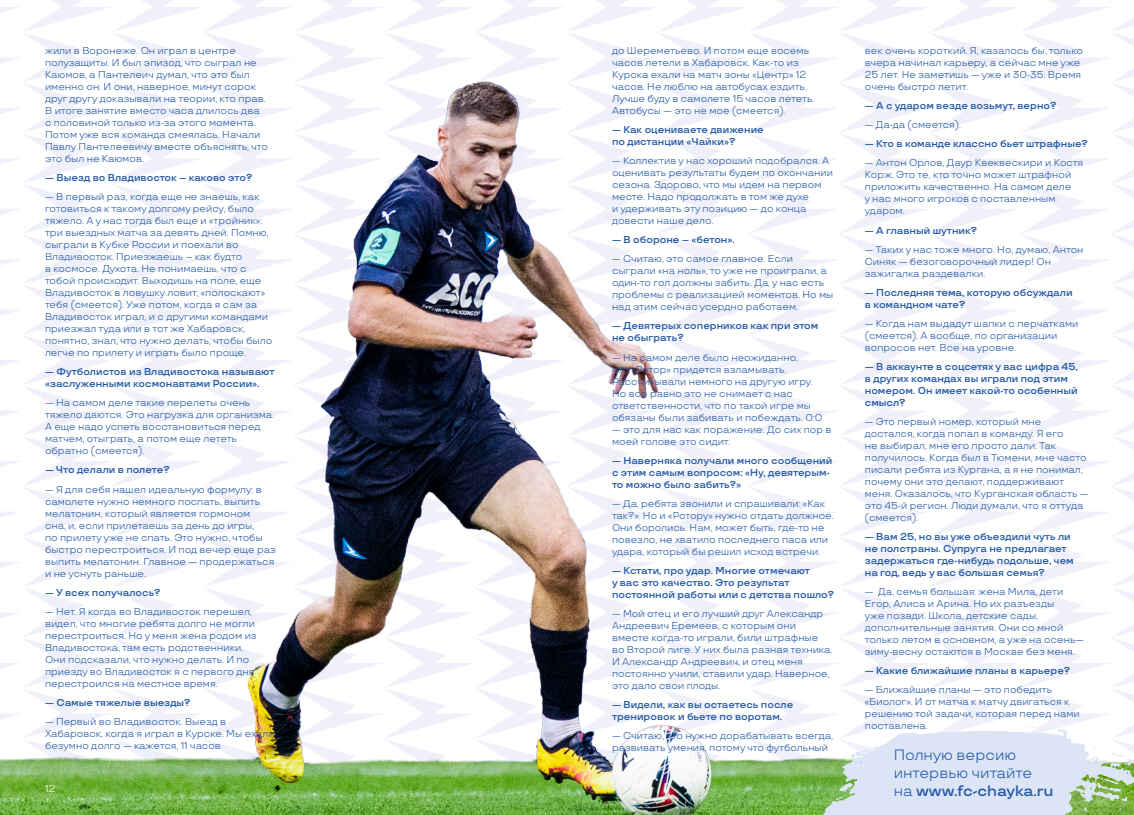
<style>
.page{position:relative;width:1134px;height:815px;background:#fff}
.page>*{position:absolute;margin:0;border:0;box-sizing:border-box;transform-origin:0 0}
.t1{font:15px/18px "TT Travels";color:#265aa6}
.t2{font:10px/12px "TT Travels";color:#265aa6}
.t3{font:600 10px/12px "TT Travels";color:#265aa6}
.t4{font:10px "TT Travels";color:#fff}
.s1{font-weight:600}
</style>
<div class="page">
<img style="left:0;top:29px;width:1134px;height:786px">
<svg style="left:787px;top:725px;width:347px;height:90px"></svg>
<p class="t2" style="left:45px;top:45px;width:225px">жили в Воронеже. Он играл в центре полузащиты. И был эпизод, что сыграл не Каюмов, а Пантелеич думал, что это был именно он. И они, наверное, минут сорок друг другу доказывали на теории, кто прав.<br>В итоге занятие вместо часа длилось два с половиной только из-за этого момента.<br>Потом уже вся команда смеялась. Начали Павлу Пантелеевичу вместе объяснять, что это был не Каюмов.</p>
<p class="t3" style="left:45px;top:172px;width:209px">— Выезд во Владивосток – каково это?</p>
<p class="t2" style="left:45px;top:191px;width:229px">— В первый раз, когда еще не знаешь, как готовиться к такому долгому рейсу, было тяжело. А у нас тогда был еще и «тройник»: три выездных матча за девять дней. Помню, сыграли в Кубке России и поехали во Владивосток. Приезжаешь – как будто<br>в космосе. Духота. Не понимаешь, что с тобой происходит. Выходишь на поле, еще Владивосток в ловушку ловит, «полоскают» тебя (смеется). Уже потом, когда я сам за Владивосток играл, и с другими командами приезжал туда или в тот же Хабаровск, понятно, знал, что нужно делать, чтобы было легче по прилету и играть было проще.</p>
<p class="t3" style="left:45px;top:366px;width:231px">— Футболистов из Владивостока называют «заслуженными космонавтами России».</p>
<p class="t2" style="left:45px;top:397px;width:231px">— На самом деле такие перелеты очень тяжело даются. Это нагрузка для организма.<br>А еще надо успеть восстановиться перед матчем, отыграть, а потом еще лететь обратно (смеется).</p>
<p class="t3" style="left:45px;top:464px;width:126px">— Что делали в полете?</p>
<p class="t2" style="left:45px;top:483px;width:232px">— Я для себя нашел идеальную формулу: в самолете нужно немного поспать, выпить мелатонин, который является гормоном<br>сна, и, если прилетаешь за день до игры,<br>по прилету уже не спать. Это нужно, чтобы быстро перестроиться. И под вечер еще раз выпить мелатонин. Главное — продержаться и не уснуть раньше.</p>
<p class="t3" style="left:45px;top:586px;width:117px">— У всех получалось?</p>
<p class="t2" style="left:45px;top:605px;width:213px">— Нет. Я когда во Владивосток перешел, видел, что многие ребята долго не могли перестроиться. Но у меня жена родом из Владивостока, там есть родственники.<br>Они подсказали, что нужно делать. И по приезду во Владивосток я с первого дня перестроился на местное время.</p>
<p class="t3" style="left:45px;top:696px;width:147px">— Самые тяжелые выезды?</p>
<p class="t2" style="left:45px;top:715px;width:231px">— Первый во Владивосток. Выезд в<br>Хабаровск, когда я играл в Курске. Мы ехали безумно долго — кажется, 11 часов</p>
<p class="t4" style="left:45px;top:780px;width:12px">12</p>
<p class="t4" style="left:45px;top:782px;width:12px">12</p>
<p class="t2" style="left:612px;top:45px;width:204px">до Шереметьево. И потом еще восемь часов летели в Хабаровск. Как-то из Курска ехали на матч зоны «Центр» 12 часов. Не люблю на автобусах ездить.<br>Лучше буду в самолете 15 часов лететь.<br>Автобусы — это не мое (смеется).</p>
<p class="t3" style="left:612px;top:124px;width:153px">— Как оцениваете движение по дистанции «Чайки»?</p>
<p class="t2" style="left:612px;top:155px;width:222px">— Коллектив у нас хороший подобрался. А оценивать результаты будем по окончании сезона. Здорово, что мы идем на первом месте. Надо продолжать в том же духе<br>и удерживать эту позицию — до конца довести наше дело.</p>
<p class="t3" style="left:612px;top:234px;width:124px">— В обороне – «бетон».</p>
<p class="t2" style="left:612px;top:253px;width:223px">— Считаю, это самое главное. Если сыграли «на ноль», то уже не проиграли, а один-то гол должны забить. Да, у нас есть проблемы с реализацией моментов. Но мы над этим сейчас усердно работаем.</p>
<p class="t3" style="left:612px;top:320px;width:208px">— Девятерых соперников как при этом не обыграть?</p>
<p class="t2" style="left:612px;top:351px;width:212px">— На самом деле было неожиданно,<br>что «Ротор» придется взламывать.<br>Рассчитывали немного на другую игру.<br>Но все равно это не снимает с нас ответственности, что по такой игре мы обязаны были забивать и побеждать. 0:0</p>
<p class="t2" style="left:612px;top:423px;width:221px">— это для нас как поражение. До сих пор в моей голове это сидит.</p>
<p class="t3" style="left:612px;top:454px;width:222px">— Наверняка получали много сообщений с этим самым вопросом: «Ну, девятерым&shy;то можно было забить?»</p>
<p class="t2" style="left:612px;top:497px;width:223px">— Да, ребята звонили и спрашивали: «Как так?». Но и «Ротору» нужно отдать должное.<br>Они боролись. Нам, может быть, где-то не повезло, не хватило последнего паса или удара, который бы решил исход встречи.</p>
<p class="t3" style="left:612px;top:565px;width:224px">— Кстати, про удар. Многие отмечают<br>у вас это качество. Это результат постоянной работы или с детства пошло?</p>
<p class="t2" style="left:612px;top:608px;width:222px">— Мой отец и его лучший друг Александр Андреевич Еремеев, с которым они вместе когда-то играли, били штрафные во Второй лиге. У них была разная техника.<br>И Александр Андреевич, и отец меня постоянно учили, ставили удар. Наверное, это дало свои плоды.</p>
<p class="t3" style="left:612px;top:699px;width:183px">— Видели, как вы остаетесь после тренировок и бьете по воротам.</p>
<p class="t2" style="left:612px;top:730px;width:223px">— Считаю, что нужно дорабатывать всегда, развивать умения, потому что футбольный</p>
<p class="t2" style="left:865px;top:45px;width:220px">век очень короткий. Я, казалось бы, только вчера начинал карьеру, а сейчас мне уже 25 лет. Не заметишь — уже и 30-35. Время очень быстро летит.</p>
<p class="t3" style="left:865px;top:100px;width:193px">— А с ударом везде возьмут, верно?</p>
<p class="t2" style="left:865px;top:119px;width:98px">— Да-да (смеется).</p>
<p class="t3" style="left:865px;top:138px;width:225px">— Кто в команде классно бьет штрафные?</p>
<p class="t2" style="left:865px;top:157px;width:220px">— Антон Орлов, Даур Квеквескири и Костя<br>Корж. Это те, кто точно может штрафной приложить качественно. На самом деле<br>у нас много игроков с поставленным ударом.</p>
<p class="t3" style="left:865px;top:224px;width:114px">— А главный шутник?</p>
<p class="t2" style="left:865px;top:243px;width:220px">— Таких у нас тоже много. Но, думаю, Антон<br>Синяк — безоговорочный лидер! Он зажигалка раздевалки.</p>
<p class="t3" style="left:865px;top:286px;width:209px">— Последняя тема, которую обсуждали в командном чате?</p>
<p class="t2" style="left:865px;top:317px;width:215px">— Когда нам выдадут шапки с перчатками (смеется). А вообще, по организации вопросов нет. Все на уровне.</p>
<p class="t3" style="left:865px;top:361px;width:215px">— В аккаунте в соцсетях у вас цифра 45, в других командах вы играли под этим номером. Он имеет какой-то особенный смысл?</p>
<p class="t2" style="left:865px;top:416px;width:225px">— Это первый номер, который мне достался, когда попал в команду. Я его<br>не выбирал, мне его просто дали. Так получилось. Когда был в Тюмени, мне часто писали ребята из Кургана, а я не понимал, почему они это делают, поддерживают меня. Оказалось, что Курганская область — это 45-й регион. Люди думали, что я оттуда (смеется).</p>
<p class="t3" style="left:865px;top:531px;width:210px">— Вам 25, но вы уже объездили чуть ли не полстраны. Супруга не предлагает задержаться где-нибудь подольше, чем на год, ведь у вас большая семья?</p>
<p class="t2" style="left:865px;top:586px;width:221px">— Да, семья большая: жена Мила, дети Егор, Алиса и Арина. Но их разъезды<br>уже позади. Школа, детские сады, дополнительные занятия. Они со мной только летом в основном, а уже на осень— зиму-весну остаются в Москве без меня.</p>
<p class="t3" style="left:865px;top:665px;width:207px">— Какие ближайшие планы в карьере?</p>
<p class="t2" style="left:865px;top:684px;width:217px">— Ближайшие планы — это победить «Биолог». И от матча к матчу двигаться к решению той задачи, которая перед нами поставлена.</p>
<h1 class="t1" style="left:894px;top:746px;width:161px">Полную версию интервью читайте на <span class="s1">www.fc-chayka.ru</span></h1>
</div>
